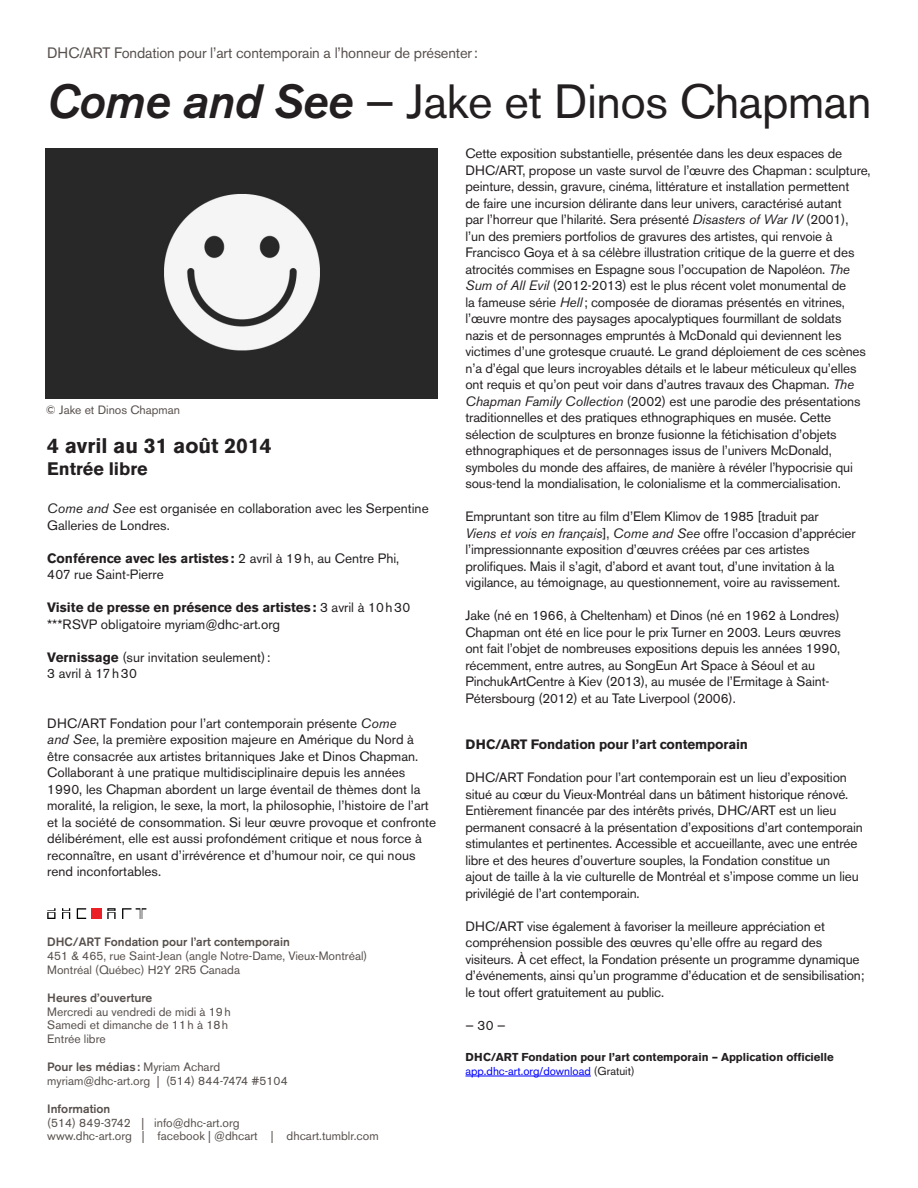
<style>
.page{position:relative;width:918px;height:1188px;background:#fff}
.page>*{position:absolute;margin:0;border:0;box-sizing:border-box;transform-origin:0 0}
.t1{font:47.7px "Akzidenz Grotesk BE";letter-spacing:-.01em;color:#231f20}
.t2{font:700 21px "Akzidenz Grotesk BE";color:#231f20}
.t3{font:700 18px "Akzidenz Grotesk BE";color:#231f20}
.t4{font:15px "Akzidenz Grotesk BE";letter-spacing:-.01em;color:#57504d}
.t5{font:13.5px/16.5px "Akzidenz Grotesk BE";letter-spacing:-.01em;color:#231f20}
.t6{font:700 13.5px "Akzidenz Grotesk BE";color:#231f20}
.t7{font:12px "Akzidenz Grotesk BE";color:#57504d}
.t8{font:500 12px "Akzidenz Grotesk BE";color:#57504d}
.t9{font:700 11.4px "Akzidenz Grotesk BE";color:#231f20}
.t10{font:11.4px "Akzidenz Grotesk BE";color:#00f}
.s1{font-weight:500;font-style:italic}
.s2{font-style:italic}
.s3{font-weight:700}
.s4{font-weight:400}
.s5{color:#231f20}
</style>
<div class="page">
<img style="left:46px;top:149px;width:391px;height:250px">
<hr style="left:465px;top:1076px;width:126px;height:1px;background:#00f">
<svg style="left:62px;top:908px;width:8px;height:11px"></svg>
<svg style="left:47px;top:908px;width:9px;height:11px"></svg>
<svg style="left:77px;top:908px;width:9px;height:11px"></svg>
<svg style="left:122px;top:908px;width:24px;height:11px"></svg>
<svg style="left:107px;top:908px;width:9px;height:11px"></svg>
<div style="left:91px;top:908px;width:11px;height:11px;background:#eb2026"></div>
<p class="t4" style="left:47px;top:44px;width:432px">DHC/ART Fondation pour l’art contemporain a l’honneur de présenter:</p>
<p class="t1" style="left:47px;top:73px;width:826px"><span class="s1">Come and See</span> — Jake et Dinos Chapman</p>
<p class="t7" style="left:46px;top:402px;width:136px">© Jake et Dinos Chapman</p>
<p class="t2" style="left:47px;top:433px;width:226px">4 avril au 31 août 2014</p>
<p class="t3" style="left:47px;top:458px;width:102px">Entrée libre</p>
<p class="t5" style="left:47px;top:500px;width:383px"><span class="s2">Come and See</span> est organisée en collaboration avec les Serpentine<br>Galleries de Londres.</p>
<p class="t5" style="left:47px;top:550px;width:354px"><span class="s3">Conférence avec les artistes:</span> 2 avril à 19h, au Centre Phi,<br>407 rue Saint-Pierre</p>
<p class="t6" style="left:47px;top:600px;width:365px">Visite de presse en présence des artistes: <span class="s4">3 avril à 10h30</span></p>
<p class="t5" style="left:47px;top:616px;width:234px">***RSVP obligatoire myriam@dhc-art.org</p>
<p class="t5" style="left:47px;top:649px;width:225px"><span class="s3">Vernissage</span> (sur invitation seulement):</p>
<p class="t5" style="left:47px;top:665px;width:91px">3 avril à 17h30</p>
<p class="t5" style="left:47px;top:715px;width:390px">DHC/ART Fondation pour l’art contemporain présente <span class="s2">Come<br>and See</span>, la première exposition majeure en Amérique du Nord à être consacrée aux artistes britanniques Jake et Dinos Chapman.<br>Collaborant à une pratique multidisciplinaire depuis les années 1990, les Chapman abordent un large éventail de thèmes dont la moralité, la religion, le sexe, la mort, la philosophie, l’histoire de l’art et la société de consommation. Si leur œuvre provoque et confronte délibérément, elle est aussi profondément critique et nous force à reconnaître, en usant d’irrévérence et d’humour noir, ce qui nous rend inconfortables.</p>
<p class="t8" style="left:47px;top:935px;width:244px">DHC/ART Fondation pour l’art contemporain</p>
<p class="t7" style="left:47px;top:949px;width:322px">451 &amp; 465, rue Saint-Jean (angle Notre-Dame, Vieux-Montréal)</p>
<p class="t7" style="left:47px;top:963px;width:194px">Montréal (Québec) H2Y 2R5 Canada</p>
<p class="t8" style="left:47px;top:990px;width:107px">Heures d’ouverture</p>
<p class="t7" style="left:47px;top:1004px;width:185px">Mercredi au vendredi de midi à 19h</p>
<p class="t7" style="left:47px;top:1018px;width:183px">Samedi et dimanche de 11h à 18h</p>
<p class="t7" style="left:47px;top:1032px;width:60px">Entrée libre</p>
<p class="t8" style="left:47px;top:1059px;width:174px">Pour les médias: <span class="s4">Myriam Achard</span></p>
<p class="t7" style="left:47px;top:1074px;width:242px">myriam@dhc-art.org | (514) 844-7474 #5104</p>
<p class="t8" style="left:47px;top:1101px;width:65px">Information</p>
<p class="t7" style="left:47px;top:1115px;width:194px">(514) 849-3742 | info@dhc-art.org</p>
<p class="t7" style="left:47px;top:1129px;width:333px">www.dhc-art.org | facebook | @dhcart | dhcart.tumblr.com</p>
<p class="t5" style="left:465px;top:145px;width:407px">Cette exposition substantielle, présentée dans les deux espaces de DHC/ART, propose un vaste survol de l’œuvre des Chapman: sculpture, peinture, dessin, gravure, cinéma, littérature et installation permettent<br>de faire une incursion délirante dans leur univers, caractérisé autant<br>par l’horreur que l’hilarité. Sera présenté <span class="s2">Disasters of War IV</span> (2001), l’un des premiers portfolios de gravures des artistes, qui renvoie à Francisco Goya et à sa célèbre illustration critique de la guerre et des atrocités commises en Espagne sous l’occupation de Napoléon. <span class="s2">The Sum of All Evil</span> (2012-2013) est le plus récent volet monumental de<br>la fameuse série <span class="s2">Hell</span>; composée de dioramas présentés en vitrines, l’œuvre montre des paysages apocalyptiques fourmillant de soldats nazis et de personnages empruntés à McDonald qui deviennent les victimes d’une grotesque cruauté. Le grand déploiement de ces scènes n’a d’égal que leurs incroyables détails et le labeur méticuleux qu’elles ont requis et qu’on peut voir dans d’autres travaux des Chapman. <span class="s2">The Chapman Family Collection</span> (2002) est une parodie des présentations traditionnelles et des pratiques ethnographiques en musée. Cette sélection de sculptures en bronze fusionne la fétichisation d’objets ethnographiques et de personnages issus de l’univers McDonald, symboles du monde des affaires, de manière à révéler l’hypocrisie qui sous-tend la mondialisation, le colonialisme et la commercialisation.</p>
<p class="t5" style="left:465px;top:508px;width:392px">Empruntant son titre au film d’Elem Klimov de 1985 [traduit par<br><span class="s2">Viens et vois en français</span>], <span class="s2">Come and See</span> offre l’occasion d’apprécier l’impressionnante exposition d’œuvres créées par ces artistes prolifiques. Mais il s’agit, d’abord et avant tout, d’une invitation à la vigilance, au témoignage, au questionnement, voire au ravissement.</p>
<p class="t5" style="left:465px;top:607px;width:377px">Jake (né en 1966, à Cheltenham) et Dinos (né en 1962 à Londres)<br>Chapman ont été en lice pour le prix Turner en 2003. Leurs œuvres ont fait l’objet de nombreuses expositions depuis les années 1990, récemment, entre autres, au SongEun Art Space à Séoul et au PinchukArtCentre à Kiev (2013), au musée de l’Ermitage à Saint-Pétersbourg (2012) et au Tate Liverpool (2006).</p>
<p class="t6" style="left:465px;top:737px;width:284px">DHC/ART Fondation pour l’art contemporain</p>
<p class="t5" style="left:465px;top:769px;width:399px">DHC/ART Fondation pour l’art contemporain est un lieu d’exposition situé au cœur du Vieux-Montréal dans un bâtiment historique rénové.<br>Entièrement financée par des intérêts privés, DHC/ART est un lieu permanent consacré à la présentation d’expositions d’art contemporain stimulantes et pertinentes. Accessible et accueillante, avec une entrée libre et des heures d’ouverture souples, la Fondation constitue un<br>ajout de taille à la vie culturelle de Montréal et s’impose comme un lieu privilégié de l’art contemporain.</p>
<p class="t5" style="left:465px;top:918px;width:401px">DHC/ART vise également à favoriser la meilleure appréciation et compréhension possible des œuvres qu’elle offre au regard des visiteurs. À cet effect, la Fondation présente un programme dynamique d’événements, ainsi qu’un programme d’éducation et de sensibilisation; le tout offert gratuitement au public.</p>
<p class="t5" style="left:465px;top:1017px;width:42px">— 30 —</p>
<p class="t9" style="left:465px;top:1050px;width:370px">DHC/ART Fondation pour l’art contemporain – Application officielle</p>
<p class="t10" style="left:465px;top:1064px;width:171px">app.dhc-art.org/download <span class="s5">(Gratuit)</span></p>
</div>
